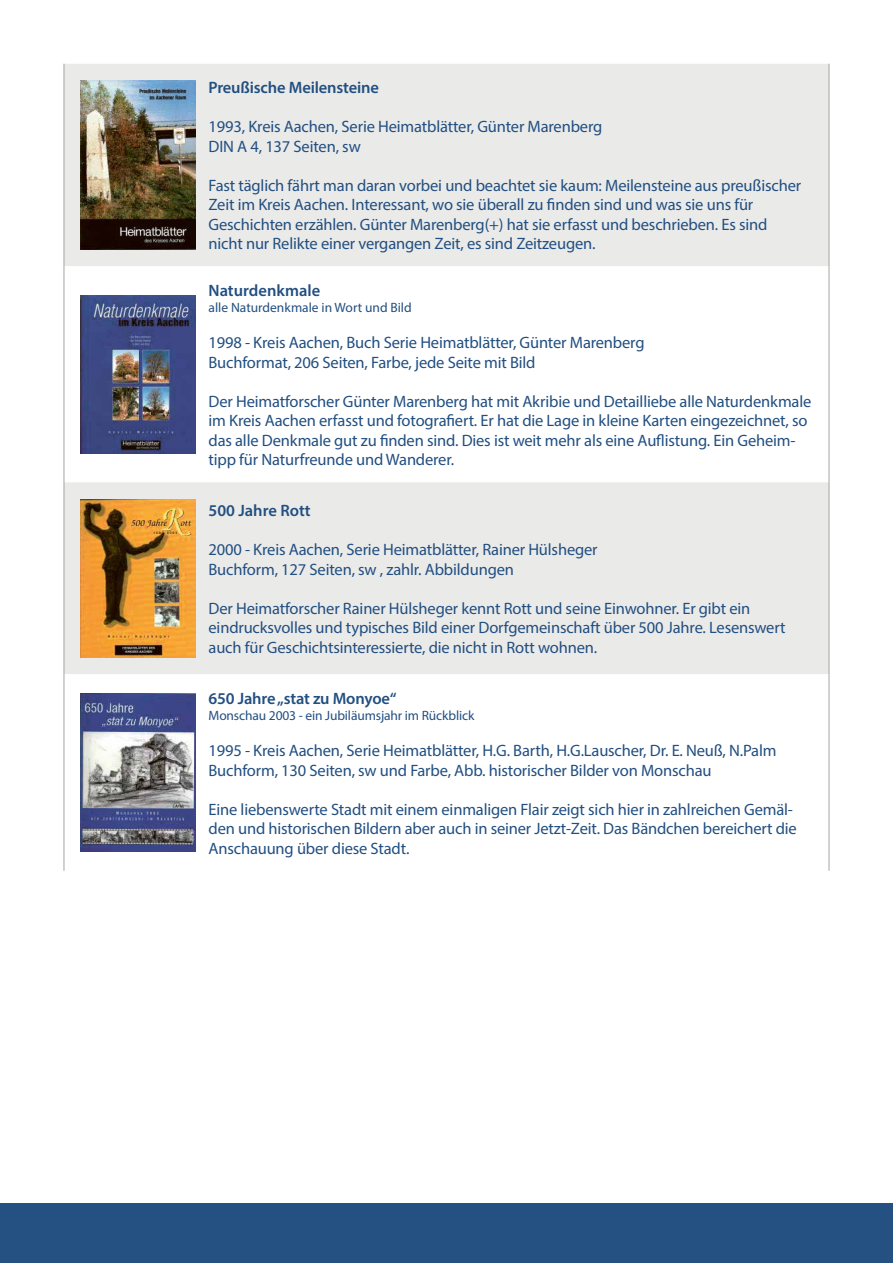
<style>
.page{position:relative;width:893px;height:1263px;background:#fff}
.page>*{position:absolute;margin:0;border:0;box-sizing:border-box;transform-origin:0 0}
.Fließtext{font:16.5px/19.5px "Myriad Pro";letter-spacing:-.01em;color:#224f81}
.Fließtext-2{font:600 16.5px "Myriad Pro";letter-spacing:-.01em;color:#224f81}
.Fließtext-3{font:13.5px "Myriad Pro";letter-spacing:-.01em;color:#224f81}
</style>
<div class="page">
<div style="left:0;top:1203px;width:893px;height:60px;background:#245082"></div>
<div style="left:65px;top:64px;width:764px;height:202px;background:#eaeae9"></div>
<svg style="left:65px;top:266px;width:764px;height:605px"></svg>
<hr style="left:64px;top:64px;width:1px;height:202px;background:#a4a4a1">
<hr style="left:64px;top:266px;width:1px;height:216px;background:#a4a4a1">
<hr style="left:64px;top:482px;width:1px;height:192px;background:#a4a4a1">
<hr style="left:64px;top:674px;width:1px;height:197px;background:#a4a4a1">
<hr style="left:829px;top:64px;width:1px;height:202px;background:#a4a4a1">
<hr style="left:829px;top:266px;width:1px;height:216px;background:#a4a4a1">
<hr style="left:829px;top:482px;width:1px;height:192px;background:#a4a4a1">
<hr style="left:829px;top:674px;width:1px;height:197px;background:#a4a4a1">
<img style="left:81px;top:81px;width:115px;height:168px">
<img style="left:81px;top:295px;width:115px;height:158px">
<img style="left:81px;top:499px;width:115px;height:158px">
<img style="left:81px;top:693px;width:115px;height:159px">
<p class="Fließtext-2" style="left:209px;top:77px;width:172px">Preußische Meilensteine</p>
<p class="Fließtext" style="left:209px;top:117px;width:395px">1993, Kreis Aachen, Serie Heimatblätter, Günter Marenberg</p>
<p class="Fließtext" style="left:209px;top:136px;width:154px">DIN A 4, 137 Seiten, sw</p>
<p class="Fließtext" style="left:209px;top:175px;width:594px">Fast täglich fährt man daran vorbei und beachtet sie kaum: Meilensteine aus preußischer<br>Zeit im Kreis Aachen. Interessant, wo sie überall zu finden sind und was sie uns für</p>
<p class="Fließtext" style="left:209px;top:214px;width:560px">Geschichten erzählen. Günter Marenberg(+) hat sie erfasst und beschrieben. Es sind</p>
<p class="Fließtext" style="left:209px;top:234px;width:389px">nicht nur Relikte einer vergangen Zeit, es sind Zeitzeugen.</p>
<p class="Fließtext-2" style="left:209px;top:280px;width:113px">Naturdenkmale</p>
<p class="Fließtext-3" style="left:209px;top:299px;width:205px">alle Naturdenkmale in Wort und Bild</p>
<p class="Fließtext" style="left:209px;top:333px;width:438px">1998 - Kreis Aachen, Buch Serie Heimatblätter, Günter Marenberg</p>
<p class="Fließtext" style="left:209px;top:352px;width:329px">Buchformat, 206 Seiten, Farbe, jede Seite mit Bild</p>
<p class="Fließtext" style="left:209px;top:391px;width:604px">Der Heimatforscher Günter Marenberg hat mit Akribie und Detailliebe alle Naturdenkmale im Kreis Aachen erfasst und fotografiert. Er hat die Lage in kleine Karten eingezeichnet, so das alle Denkmale gut zu finden sind. Dies ist weit mehr als eine Auflistung. Ein Geheim&shy;tipp für Naturfreunde und Wanderer.</p>
<p class="Fließtext-2" style="left:209px;top:500px;width:104px">500 Jahre Rott</p>
<p class="Fließtext" style="left:209px;top:540px;width:391px">2000 - Kreis Aachen, Serie Heimatblätter, Rainer Hülsheger</p>
<p class="Fließtext" style="left:209px;top:559px;width:307px">Buchform, 127 Seiten, sw , zahlr. Abbildungen</p>
<p class="Fließtext" style="left:209px;top:598px;width:543px">Der Heimatforscher Rainer Hülsheger kennt Rott und seine Einwohner. Er gibt ein</p>
<p class="Fließtext" style="left:209px;top:618px;width:578px">eindrucksvolles und typisches Bild einer Dorfgemeinschaft über 500 Jahre. Lesenswert auch für Geschichtsinteressierte, die nicht in Rott wohnen.</p>
<p class="Fließtext-2" style="left:209px;top:688px;width:190px">650 Jahre „stat zu Monyoe“</p>
<p class="Fließtext-3" style="left:209px;top:707px;width:267px">Monschau 2003 - ein Jubiläumsjahr im Rückblick</p>
<p class="Fließtext" style="left:209px;top:741px;width:569px">1995 - Kreis Aachen, Serie Heimatblätter, H.G. Barth, H.G.Lauscher, Dr. E. Neuß, N.Palm</p>
<p class="Fließtext" style="left:209px;top:760px;width:505px">Buchform, 130 Seiten, sw und Farbe, Abb. historischer Bilder von Monschau</p>
<p class="Fließtext" style="left:209px;top:799px;width:590px">Eine liebenswerte Stadt mit einem einmaligen Flair zeigt sich hier in zahlreichen Gemäl&shy;den und historischen Bildern aber auch in seiner Jetzt-Zeit. Das Bändchen bereichert die</p>
<p class="Fließtext" style="left:209px;top:838px;width:202px">Anschauung über diese Stadt.</p>
</div>
